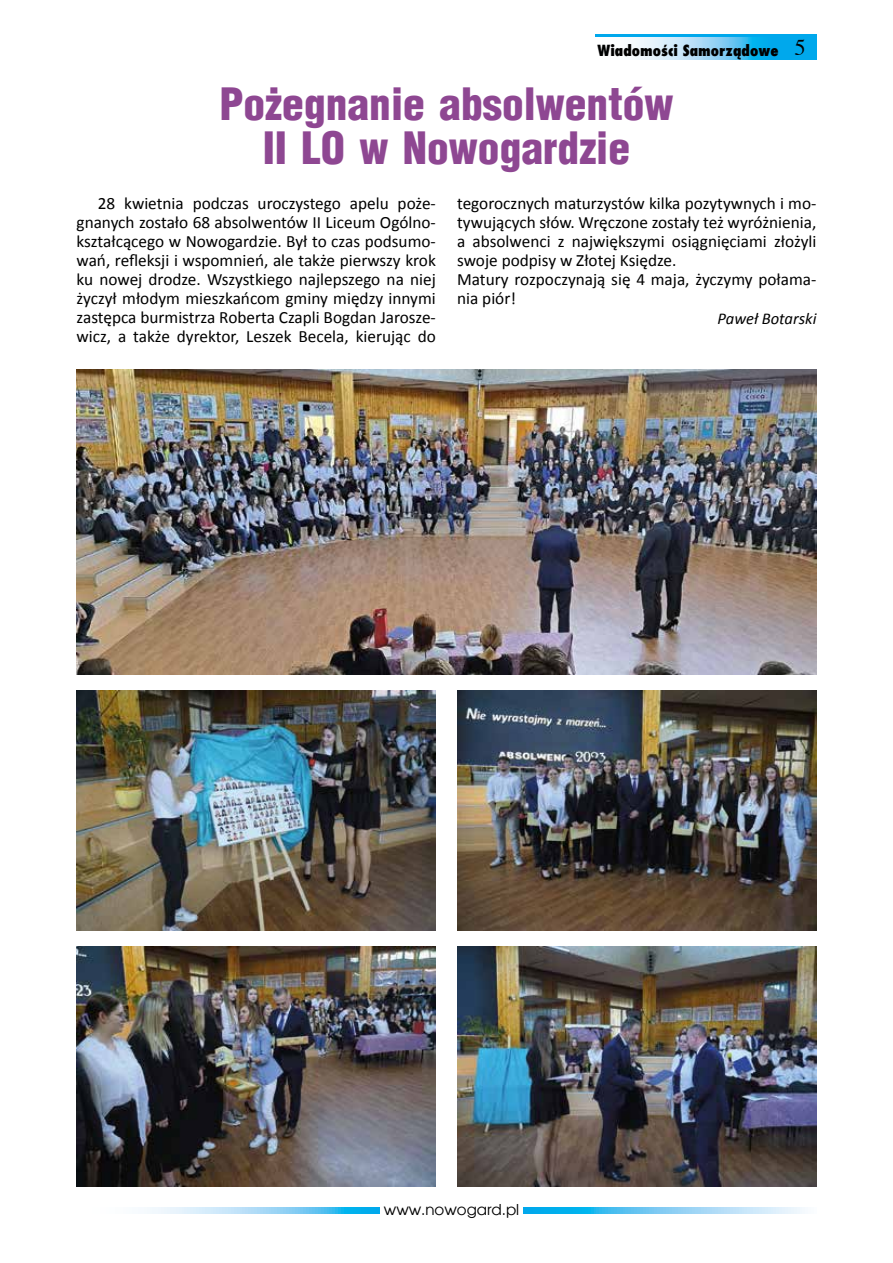
<style>
.page{position:relative;width:893px;height:1263px;background:#fff}
.page>*{position:absolute;margin:0;border:0;box-sizing:border-box;transform-origin:0 0}
.t1{font:900 43.5px/43.5px "Switzerland Cond";color:#8e4792;text-align:center}
.t2{font:17.25px/19px "Calibri";color:#000;text-align:justify}
.t3{font:italic 16.5px "Calibri";color:#000}
.t4{font:800 15px "Fujiyama";color:#000}
.t5{font:15px "Avalon";color:#000}
.s1{font-family:"Times";font-weight:400;font-size:22.5px}
</style>
<div class="page">
<div style="left:595px;top:34px;width:221px;height:26px;background:#00a8ec"></div>
<svg style="left:595px;top:37px;width:161px;height:23px;background:#bae3f8"></svg>
<svg style="left:147px;top:1207px;width:658px;height:6px;background:#81d0f4"></svg>
<div style="left:380px;top:1203px;width:143px;height:15px;background:#fff"></div>
<img style="left:77px;top:947px;width:359px;height:239px">
<img style="left:77px;top:369px;width:739px;height:305px">
<img style="left:77px;top:691px;width:359px;height:239px">
<img style="left:457px;top:947px;width:359px;height:239px">
<img style="left:457px;top:691px;width:359px;height:239px">
<p class="t4" style="left:598px;top:40px;width:210px">Wiadomości Samorządowe <span class="s1">5</span></p>
<h1 class="t1" style="left:219px;top:81px;width:456px">Pożegnanie absolwentów<br>II LO w Nowogardzie</h1>
<p class="t2" style="left:457px;top:193px;width:361px;text-align:left">tegorocznych maturzystów kilka pozytywnych i mo&shy;tywujących słów. Wręczone zostały też wyróżnienia, a absolwenci z największymi osiągnięciami złożyli swoje podpisy w Złotej Księdze.<br>Matury rozpoczynają się 4 maja, życzymy połama&shy;nia piór!</p>
<p class="t3" style="left:718px;top:308px;width:100px">Paweł Botarski</p>
<p class="t2" style="left:77px;top:193px;width:361px;text-indent:21px">28 kwietnia podczas uroczystego apelu poże&shy;gnanych zostało 68 absolwentów II Liceum Ogólno&shy;kształcącego w Nowogardzie. Był to czas podsumo&shy;wań, refleksji i wspomnień, ale także pierwszy krok ku nowej drodze. Wszystkiego najlepszego na niej życzył młodym mieszkańcom gminy między innymi zastępca burmistrza Roberta Czapli Bogdan Jarosze&shy;wicz, a także dyrektor, Leszek Becela, kierując do</p>
<p class="t5" style="left:384px;top:1200px;width:137px">www.nowogard.pl</p>
</div>
